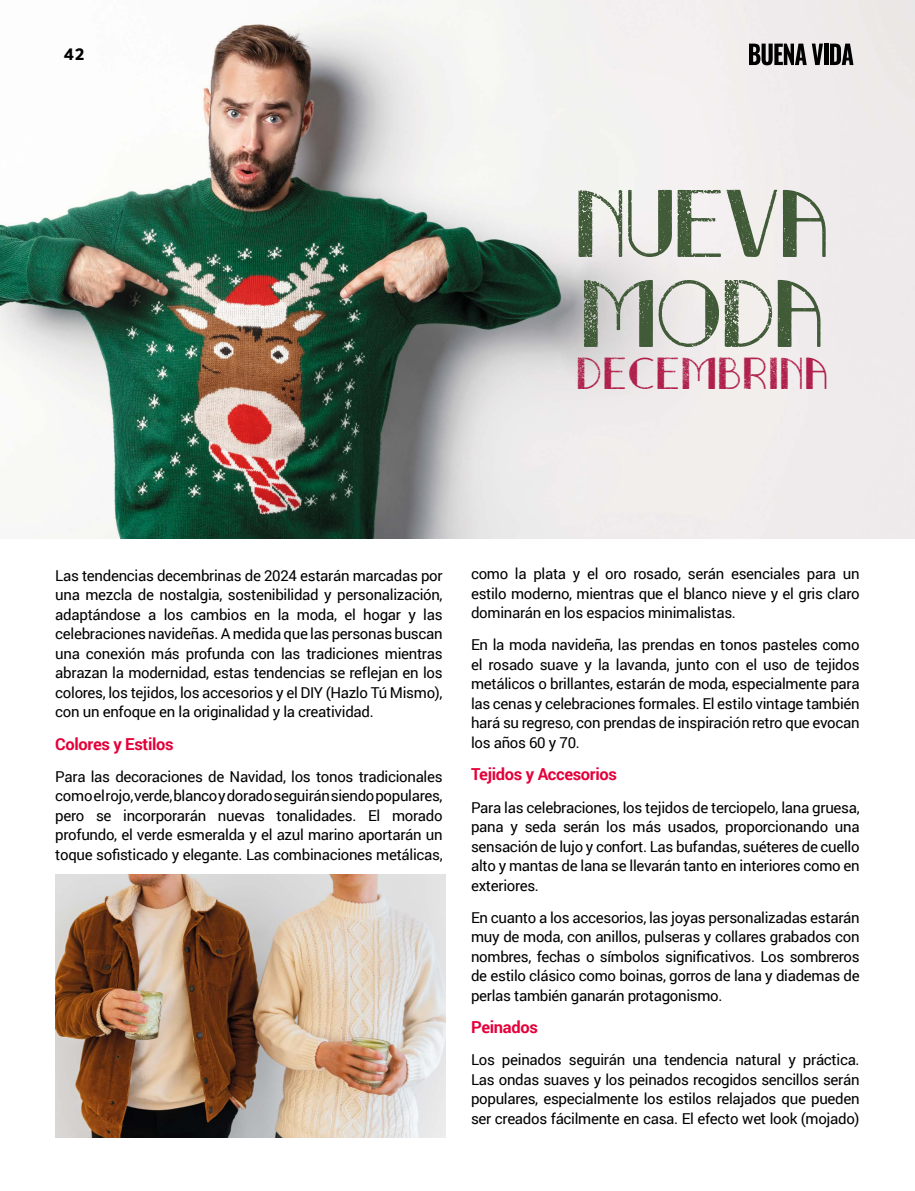
<style>
.page{position:relative;width:915px;height:1191px;background:#fff}
.page>*{position:absolute;margin:0;border:0;box-sizing:border-box;transform-origin:0 0}
.t1{font:96px/90px "Emporia Rough";letter-spacing:-.04em;color:#415a38}
.t2{font:45px "Emporia Rough";color:#af1f4a}
.t3{font:700 16.5px "Roboto";letter-spacing:-.02em;color:#e4003a}
.t4{font:700 16.5px "Core Sans A65";color:#000}
.t5{font:15px/19.5px "Roboto";letter-spacing:-.02em;color:#000;text-align:justify}
</style>
<div class="page">
<img style="left:0;top:0;width:914px;height:538px">
<svg style="left:748px;top:44px;width:74px;height:21px;background:#5e5c5c"></svg>
<svg style="left:823px;top:44px;width:4px;height:21px"></svg>
<svg style="left:829px;top:44px;width:24px;height:21px"></svg>
<img style="left:55px;top:874px;width:390px;height:263px">
<p class="t4" style="left:64px;top:43px;width:22px">42</p>
<h1 class="t1" style="left:573px;top:175px;width:258px">NUEVA<br>MODA</h1>
<h2 class="t2" style="left:575px;top:348px;width:254px">DECEMBRINA</h2>
<p class="t5" style="left:55px;top:565px;width:388px">Las tendencias decembrinas de 2024 estarán marcadas por una mezcla de nostalgia, sostenibilidad y personalización, adaptándose a los cambios en la moda, el hogar y las celebraciones navideñas. A medida que las personas buscan una conexión más profunda con las tradiciones mientras abrazan la modernidad, estas tendencias se reflejan en los colores, los tejidos, los accesorios y el DIY (Hazlo Tú Mismo), con un enfoque en la originalidad y la creatividad.</p>
<p class="t3" style="left:55px;top:732px;width:120px">Colores y Estilos</p>
<p class="t5" style="left:55px;top:766px;width:388px">Para las decoraciones de Navidad, los tonos tradicionales como el rojo, verde, blanco y dorado seguirán siendo populares, pero se incorporarán nuevas tonalidades. El morado profundo, el verde esmeralda y el azul marino aportarán un toque sofisticado y elegante. Las combinaciones metálicas,</p>
<p class="t5" style="left:471px;top:563px;width:390px">como la plata y el oro rosado, serán esenciales para un estilo moderno, mientras que el blanco nieve y el gris claro dominarán en los espacios minimalistas.</p>
<p class="t5" style="left:471px;top:635px;width:390px">En la moda navideña, las prendas en tonos pasteles como el rosado suave y la lavanda, junto con el uso de tejidos metálicos o brillantes, estarán de moda, especialmente para las cenas y celebraciones formales. El estilo vintage también hará su regreso, con prendas de inspiración retro que evocan los años 60 y 70.</p>
<p class="t3" style="left:471px;top:762px;width:147px">Tejidos y Accesorios</p>
<p class="t5" style="left:471px;top:797px;width:390px">Para las celebraciones, los tejidos de terciopelo, lana gruesa, pana y seda serán los más usados, proporcionando una sensación de lujo y confort. Las bufandas, suéteres de cuello alto y mantas de lana se llevarán tanto en interiores como en exteriores.</p>
<p class="t5" style="left:471px;top:907px;width:390px">En cuanto a los accesorios, las joyas personalizadas estarán muy de moda, con anillos, pulseras y collares grabados con nombres, fechas o símbolos significativos. Los sombreros de estilo clásico como boinas, gorros de lana y diademas de perlas también ganarán protagonismo.</p>
<p class="t3" style="left:471px;top:1015px;width:68px">Peinados</p>
<p class="t5" style="left:471px;top:1049px;width:390px">Los peinados seguirán una tendencia natural y práctica.<br>Las ondas suaves y los peinados recogidos sencillos serán populares, especialmente los estilos relajados que pueden ser creados fácilmente en casa. El efecto wet look (mojado)</p>
</div>
